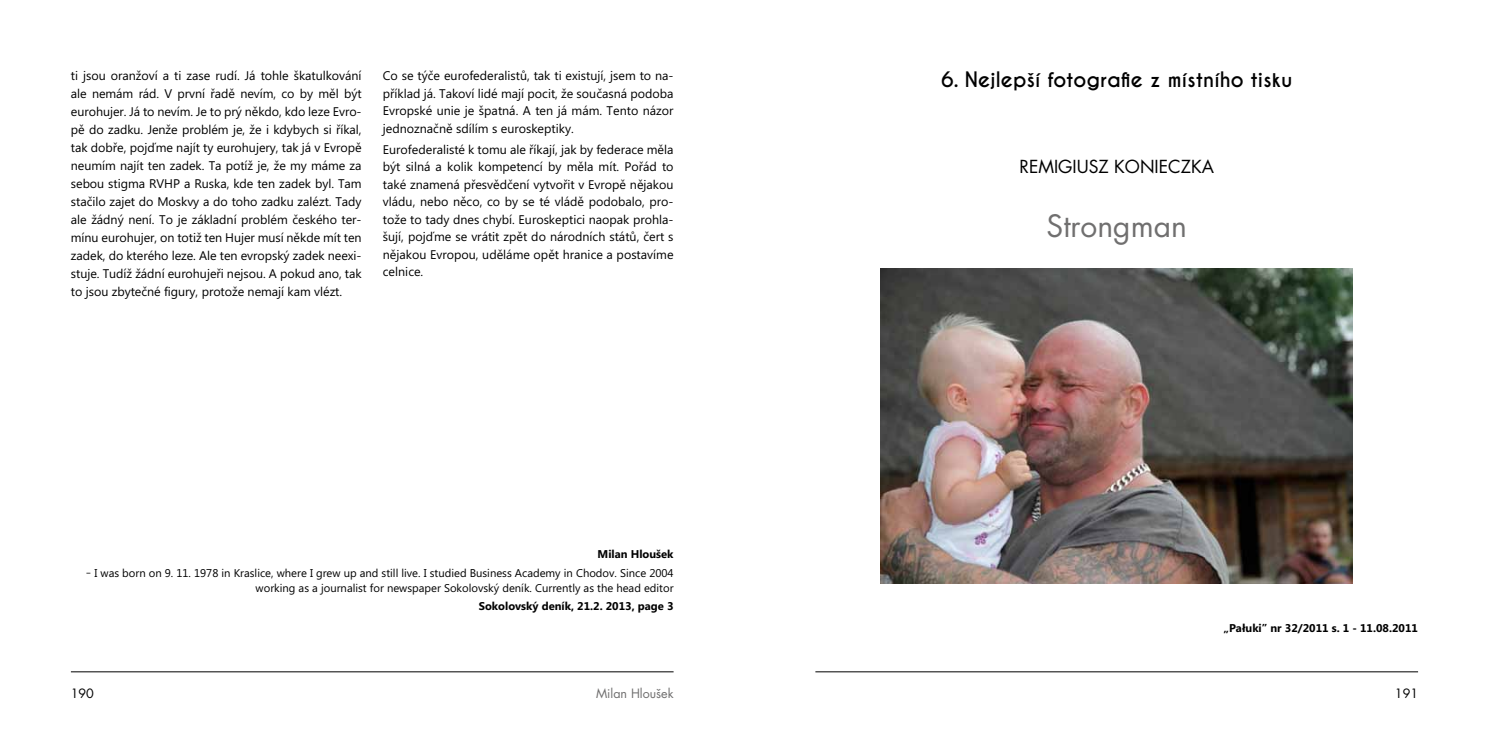
<style>
.page{position:relative;width:1489px;height:745px;background:#fff}
.page>*{position:absolute;margin:0;border:0;box-sizing:border-box;transform-origin:0 0}
.t1{font:30px "Futura CE";color:#706f6f}
.t2{font:700 20px "Caviar Dreams";color:#000}
.t3{font:17.5px "Futura CE";color:#000}
.t4{font:12.5px/18px "Microsoft Phags Pa";color:#000;text-align:justify}
.t5{font:12.5px "Futura CE";color:#706f6f}
.t6{font:12.5px "Futura CE";color:#000}
.t7{font:11.25px/15px "Microsoft Phags Pa";color:#000;text-align:right}
.t8{font:700 11.25px "Microsoft Phags Pa";color:#000}
</style>
<div class="page">
<hr style="left:71px;top:671px;width:602px;height:1px;background:#000">
<hr style="left:815px;top:671px;width:602px;height:1px;background:#000">
<img style="left:880px;top:268px;width:472px;height:315px">
<p class="t4" style="left:71px;top:66px;width:292px">ti jsou oranžoví a ti zase rudí. Já tohle škatulkování ale nemám rád. V první řadě nevím, co by měl být eurohujer. Já to nevím. Je to prý někdo, kdo leze Evro&shy;pě do zadku. Jenže problém je, že i kdybych si říkal, tak dobře, pojďme najít ty eurohujery, tak já v Evropě neumím najít ten zadek. Ta potíž je, že my máme za sebou stigma RVHP a Ruska, kde ten zadek byl. Tam stačilo zajet do Moskvy a do toho zadku zalézt. Tady ale žádný není. To je základní problém českého ter&shy;mínu eurohujer, on totiž ten Hujer musí někde mít ten zadek, do kterého leze. Ale ten evropský zadek neexi&shy;stuje. Tudíž žádní eurohujeři nejsou. A pokud ano, tak to jsou zbytečné figury, protože nemají kam vlézt.</p>
<p class="t4" style="left:383px;top:66px;width:292px;line-height:17.5px">Co se týče eurofederalistů, tak ti existují, jsem to na&shy;příklad já. Takoví lidé mají pocit, že současná podoba Evropské unie je špatná. A ten já mám. Tento názor jednoznačně sdílím s euroskeptiky.</p>
<p class="t4" style="left:383px;top:140px;width:292px;line-height:17.5px">Eurofederalisté k tomu ale říkají, jak by federace měla být silná a kolik kompetencí by měla mít. Pořád to také znamená přesvědčení vytvořit v Evropě nějakou vládu, nebo něco, co by se té vládě podobalo, pro&shy;tože to tady dnes chybí. Euroskeptici naopak prohla&shy;šují, pojďme se vrátit zpět do národních států, čert s nějakou Evropou, uděláme opět hranice a postavíme celnice.</p>
<p class="t8" style="left:597px;top:545px;width:77px">Milan Hloušek</p>
<p class="t7" style="left:86px;top:564px;width:589px">– I was born on 9. 11. 1978 in Kraslice, where I grew up and still live. I studied Business Academy in Chodov. Since 2004 working as a journalist for newspaper Sokolovský deník. Currently as the head editor</p>
<p class="t8" style="left:479px;top:597px;width:196px">Sokolovský deník, 21.2. 2013, page 3</p>
<p class="t6" style="left:71px;top:685px;width:25px">190</p>
<p class="t5" style="left:596px;top:685px;width:79px">Milan Hloušek</p>
<h2 class="t2" style="left:941px;top:67px;width:353px">6. Nejlepší fotografie z místního tisku</h2>
<h3 class="t3" style="left:1019px;top:156px;width:194px">Remigiusz Konieczka</h3>
<h1 class="t1" style="left:1046px;top:208px;width:142px">Strongman</h1>
<p class="t8" style="left:1223px;top:619px;width:196px">„Pałuki” nr 32/2011 s. 1 - 11.08.2011</p>
<p class="t6" style="left:1394px;top:685px;width:25px">191</p>
</div>
